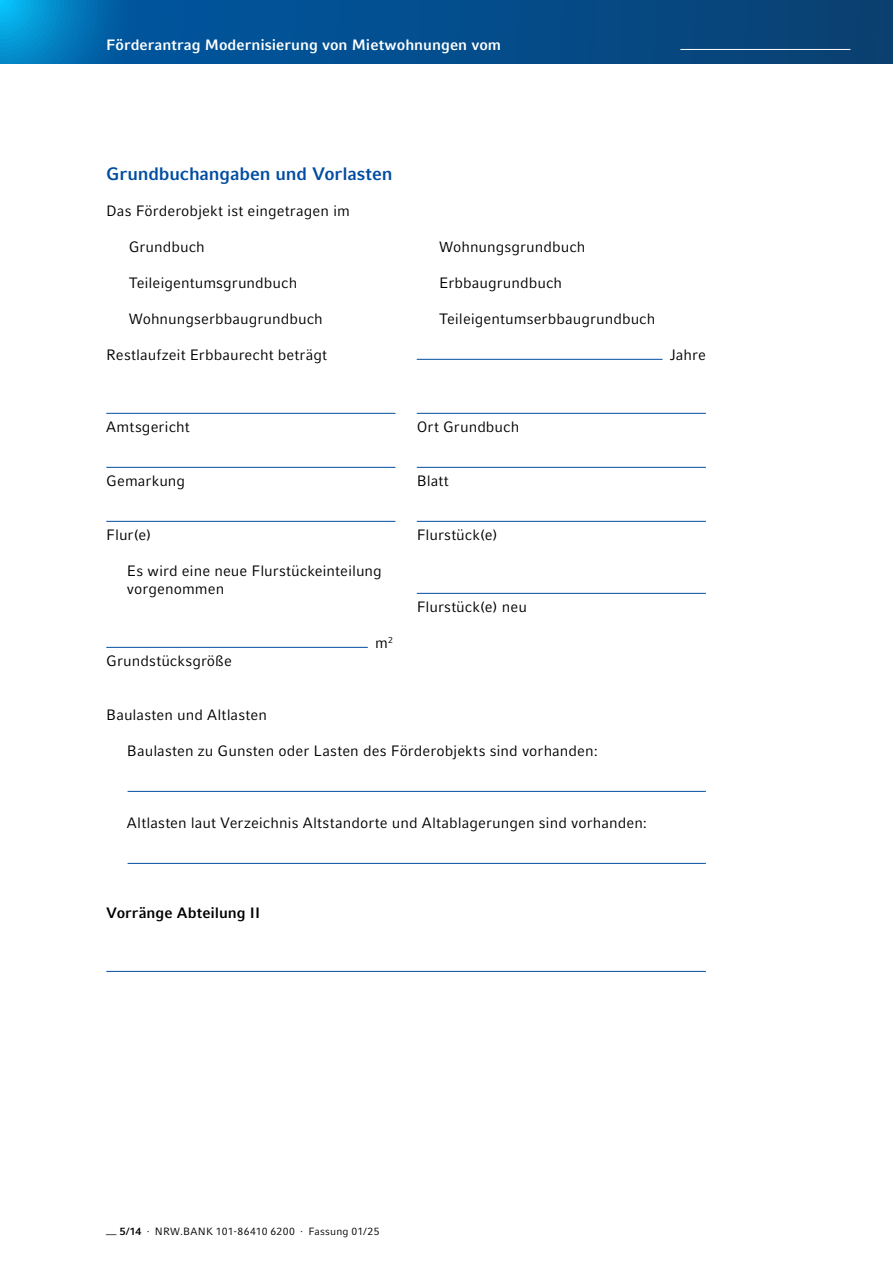
<style>
.page{position:relative;width:893px;height:1263px;background:#fff}
.page>*{position:absolute;margin:0;border:0;box-sizing:border-box;transform-origin:0 0}
.HL_Kapitel_HL{font:700 18px "Compatil Fact LT Pro";letter-spacing:-.005em;color:#024da1}
.G_G__LZ{font:15px "Compatil Fact LT Pro";letter-spacing:.005em;color:#000}
.G_G_2LZ{font:15px "Compatil Fact LT Pro";letter-spacing:.005em;color:#000}
.G_G{font:15px/18px "Compatil Fact LT Pro";letter-spacing:.005em;color:#000}
.t1{font:700 15px "Compatil Fact LT Pro";color:#fff}
.G_G_2LZ-2{font:700 15px "Compatil Fact LT Pro";color:#000}
.t2{font:10.5px "Compatil Fact LT Pro";letter-spacing:.02em;color:#000}
.s1{font-weight:700}
</style>
<div class="page">
<svg style="left:0;top:0;width:893px;height:64px;background:#045290"></svg>
<hr style="left:680px;top:49px;width:170px;height:1px;background:#fff">
<hr style="left:417px;top:359px;width:245px;height:1px;background:#024da1">
<hr style="left:106px;top:413px;width:289px;height:1px;background:#024da1">
<hr style="left:417px;top:413px;width:289px;height:1px;background:#024da1">
<hr style="left:106px;top:467px;width:289px;height:1px;background:#024da1">
<hr style="left:417px;top:467px;width:289px;height:1px;background:#024da1">
<hr style="left:106px;top:521px;width:289px;height:1px;background:#024da1">
<hr style="left:417px;top:521px;width:289px;height:1px;background:#024da1">
<hr style="left:417px;top:593px;width:289px;height:1px;background:#024da1">
<hr style="left:106px;top:647px;width:262px;height:1px;background:#024da1">
<hr style="left:128px;top:791px;width:578px;height:1px;background:#024da1">
<hr style="left:128px;top:863px;width:578px;height:1px;background:#024da1">
<hr style="left:106px;top:971px;width:600px;height:1px;background:#024da1">
<p class="t1" style="left:106px;top:36px;width:396px">Förderantrag Modernisierung von Mietwohnungen vom</p>
<h2 class="HL_Kapitel_HL" style="left:106px;top:163px;width:288px">Grundbuchangaben und Vorlasten</h2>
<p class="G_G__LZ" style="left:106px;top:202px;width:245px">Das Förderobjekt ist eingetragen im</p>
<p class="G_G__LZ" style="left:129px;top:238px;width:78px">Grundbuch</p>
<p class="G_G__LZ" style="left:439px;top:238px;width:148px">Wohnungsgrundbuch</p>
<p class="G_G__LZ" style="left:129px;top:274px;width:170px">Teileigentumsgrundbuch</p>
<p class="G_G__LZ" style="left:439px;top:274px;width:125px">Erbbaugrundbuch</p>
<p class="G_G__LZ" style="left:129px;top:310px;width:196px">Wohnungserbbaugrundbuch</p>
<p class="G_G__LZ" style="left:439px;top:310px;width:218px">Teileigentumserbbaugrundbuch</p>
<p class="G_G_2LZ" style="left:106px;top:346px;width:222px">Restlaufzeit Erbbaurecht beträgt</p>
<p class="G_G_2LZ" style="left:670px;top:346px;width:37px">Jahre</p>
<p class="G_G__LZ" style="left:106px;top:418px;width:85px">Amtsgericht</p>
<p class="G_G__LZ" style="left:417px;top:418px;width:104px">Ort Grundbuch</p>
<p class="G_G__LZ" style="left:106px;top:472px;width:80px">Gemarkung</p>
<p class="G_G__LZ" style="left:417px;top:472px;width:33px">Blatt</p>
<p class="G_G__LZ" style="left:106px;top:526px;width:46px">Flur(e)</p>
<p class="G_G__LZ" style="left:417px;top:526px;width:82px">Flurstück(e)</p>
<p class="G_G" style="left:127px;top:561px;width:256px">Es wird eine neue Flurstückeinteilung vorgenommen</p>
<p class="G_G__LZ" style="left:417px;top:598px;width:112px">Flurstück(e) neu</p>
<p class="G_G" style="left:375px;top:633px;width:19px">m<sup>2</sup></p>
<p class="G_G_2LZ" style="left:106px;top:652px;width:127px">Grundstücksgröße</p>
<p class="G_G__LZ" style="left:106px;top:706px;width:162px">Baulasten und Altlasten</p>
<p class="G_G__LZ" style="left:127px;top:742px;width:472px">Baulasten zu Gunsten oder Lasten des Förderobjekts sind vorhanden:</p>
<p class="G_G__LZ" style="left:127px;top:814px;width:521px">Altlasten laut Verzeichnis Altstandorte und Altablagerungen sind vorhanden:</p>
<p class="G_G_2LZ-2" style="left:106px;top:904px;width:155px">Vorränge Abteilung II</p>
<p class="t2" style="left:106px;top:1225px;width:275px">— <span class="s1">5/14</span> · NRW.BANK 101-86410 6200 · Fassung 01/25</p>
</div>
